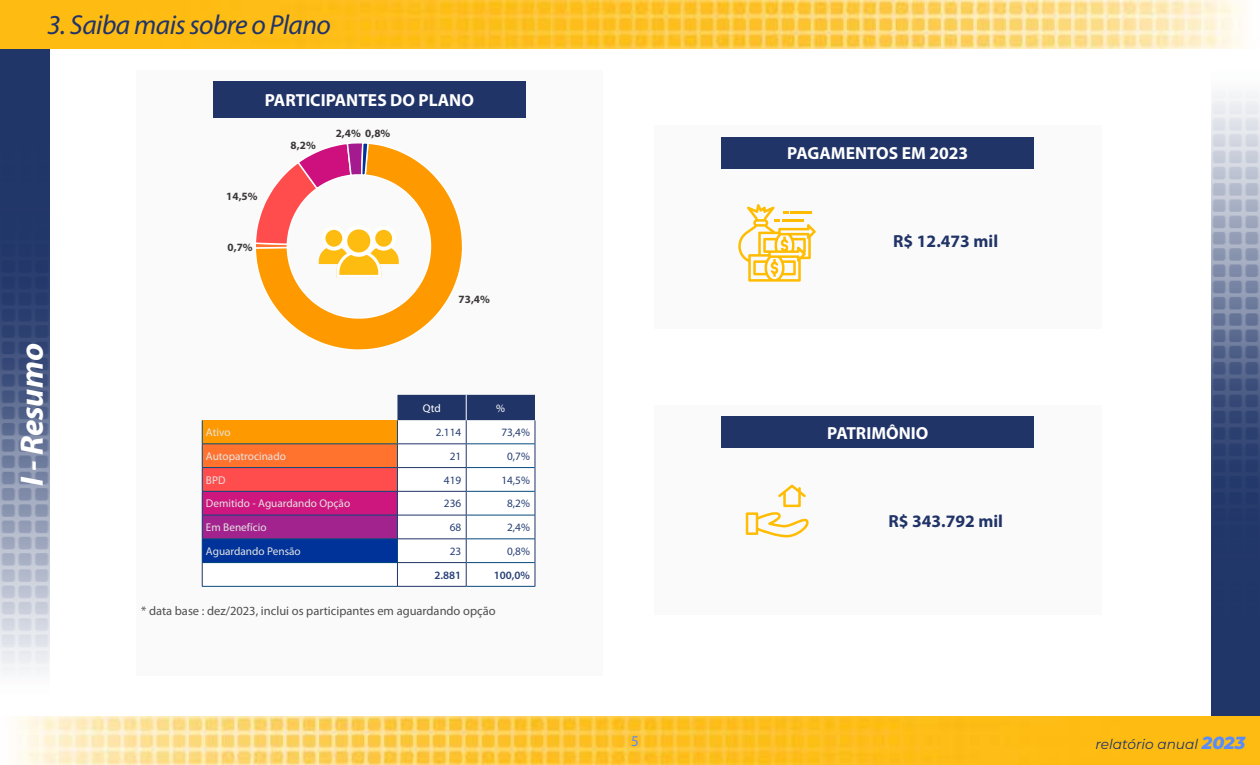
<style>
.page{position:relative;width:1260px;height:765px;background:#fff}
.page>*{position:absolute;margin:0;border:0;box-sizing:border-box;transform-origin:0 0}
.t1{font:italic 700 32.5px "Myriad Pro";color:#fff}
.t2{font:italic 27.5px "Myriad Pro";letter-spacing:-.02em;color:#213468}
.t3{font:700 17.5px "Myriad Pro";color:#fff}
.t4{font:700 17.5px "Myriad Pro";color:#213468}
.t5{font:15px "Myriad Pro";color:#588cfa}
.t6{font:italic 13.75px "Montserrat";color:#213468}
.t7{font:12.5px "Myriad Pro";color:#4e4e4e}
.t8{font:11.25px "Myriad Pro";color:#e4e4e3}
.t9{font:11.25px "Myriad Pro";color:#263f73}
.t10{font:600 11.25px "Myriad Pro";color:#263f73}
.t11{font:11.25px "Myriad Pro";color:#fff}
.t12{font:700 11.12px "Myriad Pro";color:#3b3838}
.s1{font-weight:800;font-size:17.5px;color:#588cfa}
</style>
<div class="page">
<img style="left:1211px;top:94px;width:49px;height:671px">
<img style="left:16px;top:716px;width:1243px;height:49px">
<img style="left:1px;top:49px;width:48px;height:622px">
<img style="left:1px;top:0;width:1243px;height:49px">
<div style="left:213px;top:81px;width:313px;height:37px;background:#213468"></div>
<svg style="left:261px;top:151px;width:201px;height:199px"></svg>
<svg style="left:203px;top:420px;width:194px;height:166px"></svg>
<div style="left:202px;top:444px;width:195px;height:24px;background:#ff732f"></div>
<div style="left:202px;top:468px;width:195px;height:23px;background:#ff4c4c"></div>
<div style="left:202px;top:491px;width:195px;height:24px;background:#cd167e"></div>
<div style="left:202px;top:515px;width:195px;height:24px;background:#a3238e"></div>
<div style="left:202px;top:539px;width:195px;height:24px;background:#039"></div>
<hr style="left:202px;top:586px;width:195px;height:1px;background:#064a7d">
<hr style="left:397px;top:586px;width:69px;height:1px;background:#213468">
<hr style="left:202px;top:443px;width:196px;height:1px;background:#064a7d">
<hr style="left:202px;top:467px;width:196px;height:1px;background:#064a7d">
<hr style="left:202px;top:491px;width:196px;height:1px;background:#064a7d">
<hr style="left:202px;top:515px;width:196px;height:1px;background:#064a7d">
<hr style="left:202px;top:538px;width:196px;height:1px;background:#064a7d">
<hr style="left:202px;top:562px;width:196px;height:1px;background:#064a7d">
<hr style="left:466px;top:586px;width:69px;height:1px;background:#064a7d">
<svg style="left:202px;top:420px;width:1px;height:166px"></svg>
<svg style="left:397px;top:395px;width:139px;height:191px"></svg>
<svg style="left:256px;top:143px;width:143px;height:135px"></svg>
<div style="left:721px;top:137px;width:313px;height:31px;background:#213468"></div>
<svg style="left:738px;top:204px;width:78px;height:78px"></svg>
<div style="left:721px;top:417px;width:313px;height:31px;background:#213468"></div>
<svg style="left:746px;top:484px;width:63px;height:53px"></svg>
<h2 class="t2" style="left:47px;top:8px;width:285px">3. Saiba mais sobre o Plano</h2>
<h3 class="t3" style="left:265px;top:89px;width:211px">PARTICIPANTES DO PLANO</h3>
<h1 class="t1" style="left:11px;top:486px;width:145px;rotate:-90deg">I - Resumo</h1>
<p class="t12" style="left:226px;top:189px;width:33px">14,5%</p>
<p class="t12" style="left:228px;top:240px;width:27px">0,7%</p>
<p class="t12" style="left:291px;top:138px;width:27px">8,2%</p>
<p class="t12" style="left:336px;top:126px;width:56px">2,4% 0,8%</p>
<p class="t12" style="left:459px;top:292px;width:33px">73,4%</p>
<p class="t11" style="left:423px;top:401px;width:19px">Qtd</p>
<p class="t11" style="left:496px;top:401px;width:10px">%</p>
<p class="t8" style="left:206px;top:425px;width:26px">Ativo</p>
<p class="t9" style="left:436px;top:425px;width:27px">2.114</p>
<p class="t9" style="left:501px;top:425px;width:30px">73,4%</p>
<p class="t8" style="left:206px;top:449px;width:81px">Autopatrocinado</p>
<p class="t9" style="left:450px;top:449px;width:13px">21</p>
<p class="t9" style="left:507px;top:449px;width:24px">0,7%</p>
<p class="t8" style="left:206px;top:473px;width:21px">BPD</p>
<p class="t9" style="left:444px;top:473px;width:19px">419</p>
<p class="t9" style="left:501px;top:473px;width:30px">14,5%</p>
<p class="t8" style="left:206px;top:497px;width:146px">Demitido - Aguardando Opção</p>
<p class="t9" style="left:444px;top:497px;width:19px">236</p>
<p class="t9" style="left:507px;top:497px;width:24px">8,2%</p>
<p class="t8" style="left:206px;top:520px;width:62px">Em Benefício</p>
<p class="t9" style="left:450px;top:520px;width:13px">68</p>
<p class="t9" style="left:507px;top:520px;width:24px">2,4%</p>
<p class="t8" style="left:206px;top:544px;width:96px">Aguardando Pensão</p>
<p class="t9" style="left:450px;top:544px;width:13px">23</p>
<p class="t9" style="left:507px;top:544px;width:24px">0,8%</p>
<p class="t10" style="left:434px;top:568px;width:28px">2.881</p>
<p class="t10" style="left:494px;top:568px;width:38px">100,0%</p>
<p class="t7" style="left:141px;top:603px;width:356px">* data base : dez/2023, inclui os participantes em aguardando opção</p>
<h3 class="t3" style="left:787px;top:142px;width:182px">PAGAMENTOS EM 2023</h3>
<h3 class="t4" style="left:893px;top:230px;width:106px">R$ 12.473 mil</h3>
<h3 class="t3" style="left:827px;top:421px;width:103px">PATRIMÔNIO</h3>
<h3 class="t4" style="left:888px;top:510px;width:116px">R$ 343.792 mil</h3>
<h3 class="t5" style="left:631px;top:732px;width:9px">5</h3>
<p class="t6" style="left:1095px;top:735px;width:151px">relatório anual <span class="s1">2023</span></p>
</div>
